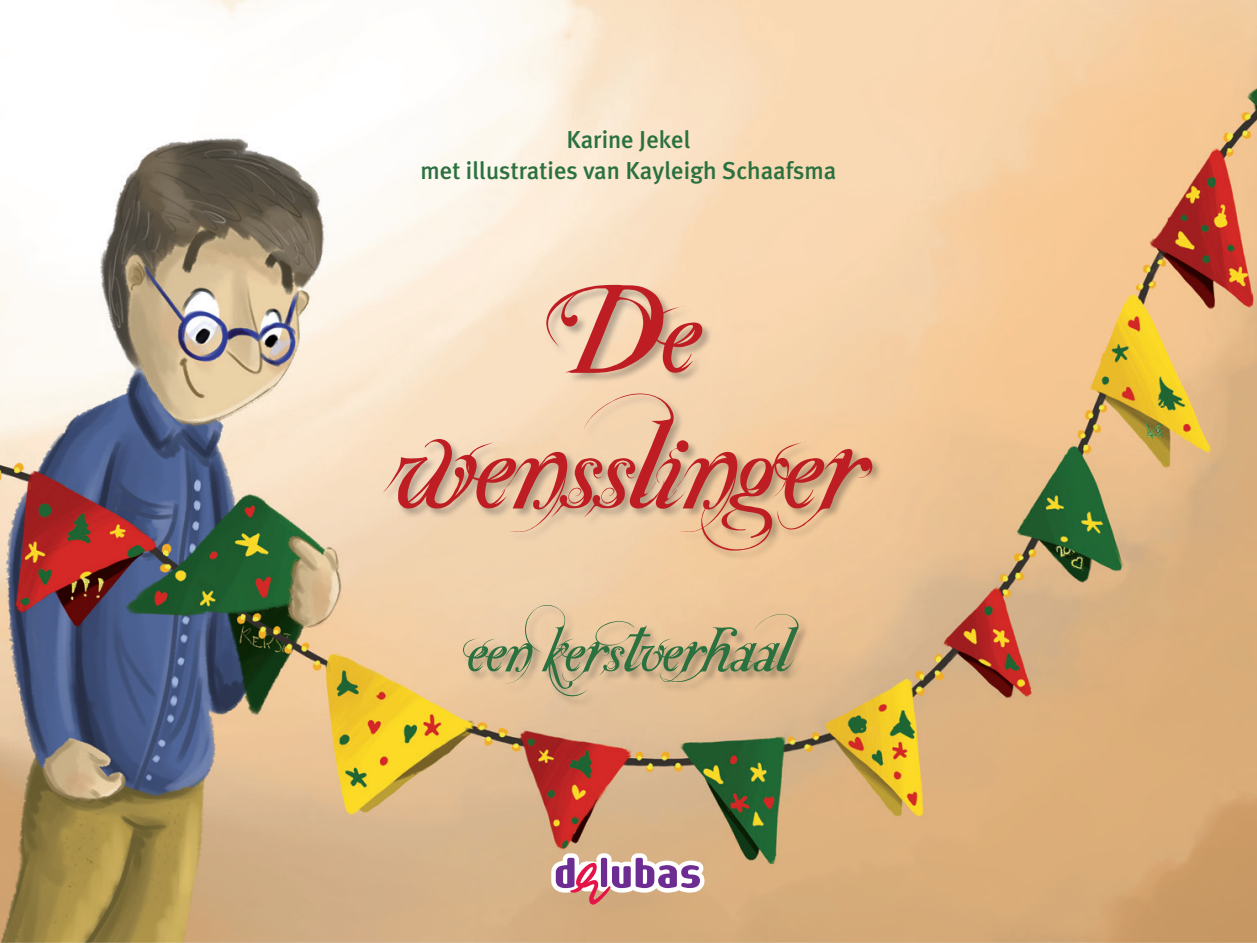
<style>
.page{position:relative;width:1257px;height:943px;background:#fff}
.page>*{position:absolute;margin:0;border:0;box-sizing:border-box;transform-origin:0 0}
.t1{font:126px/135.6px "Special Type";color:#be1e23;text-align:center}
.t2{font:63px "Special Type";color:#2b7140}
.t3{font:500 24.5px/31.5px "Meta Plus";color:#2b7140;text-align:center}
</style>
<div class="page">
<img style="left:0;top:0;width:1257px;height:942px">
<svg style="left:551px;top:853px;width:153px;height:51px"></svg>
<img style="left:463px;top:605px;width:346px;height:101px">
<img style="left:383px;top:285px;width:499px;height:275px">
<p class="t3" style="left:420px;top:123px;width:417px">Karine Jekel<br>met illustraties van Kayleigh Schaafsma</p>
<h1 class="t1" style="left:392px;top:262px;width:475px">De wensslinger</h1>
<h2 class="t2" style="left:467px;top:613px;width:357px">een kerstverhaal</h2>
</div>
